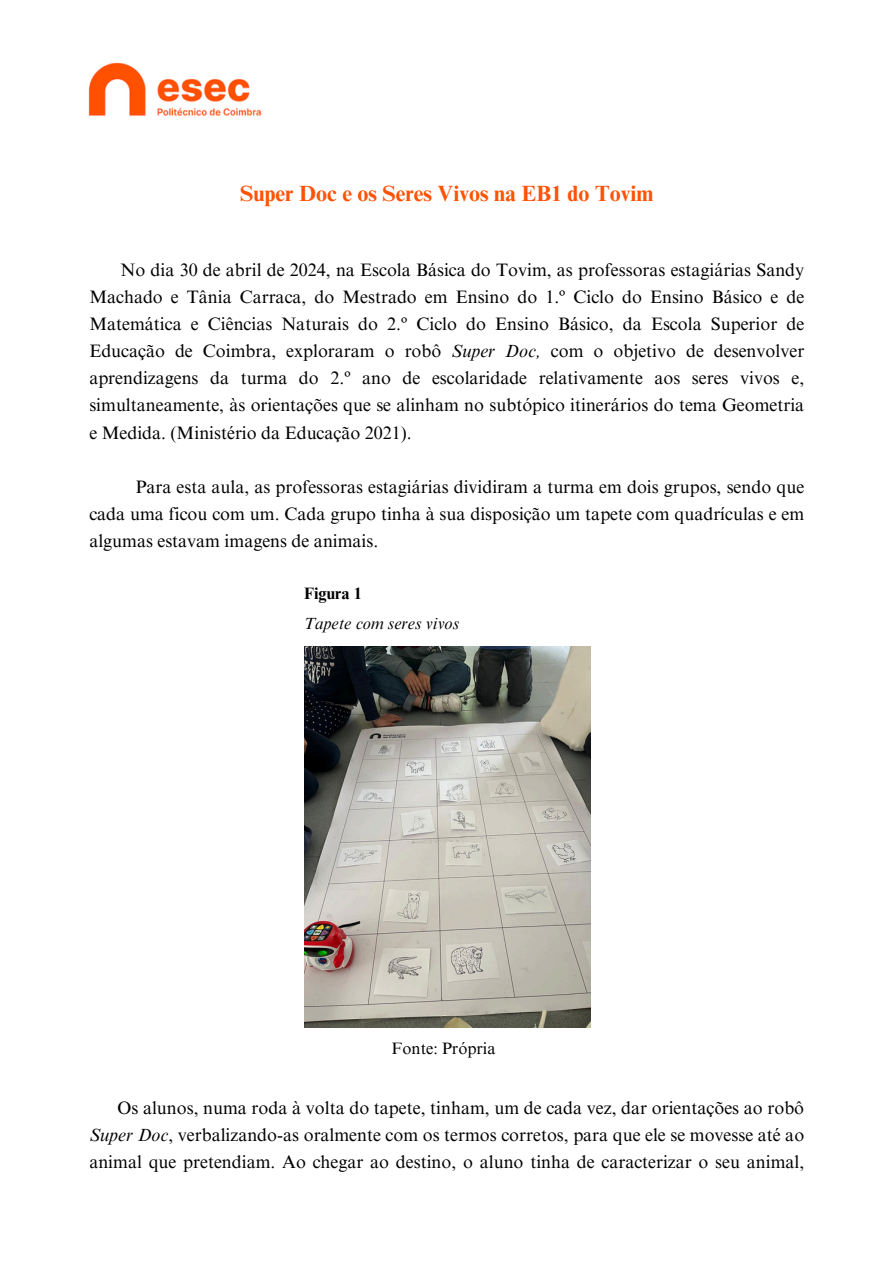
<style>
.page{position:relative;width:894px;height:1264px;background:#fff}
.page>*{position:absolute;margin:0;border:0;box-sizing:border-box;transform-origin:0 0}
.t1{font:700 22.05px "Times NRMT Pro";color:#ff5204}
.t2{font:18px/27px "Times NRMT Pro";color:#000;text-align:justify}
.t3{font:italic 16.5px "Times NRMT Pro";color:#000}
.t4{font:16.5px "Times NRMT Pro";color:#000}
.t5{font:700 16.5px "Times NRMT Pro";color:#000}
.s1{font-style:italic}
</style>
<div class="page">
<img style="left:88px;top:62px;width:174px;height:54px">
<img style="left:304px;top:646px;width:286px;height:381px">
<h2 class="t1" style="left:240px;top:185px;width:414px">Super Doc e os Seres Vivos na EB1 do Tovim</h2>
<p class="t2" style="left:89px;top:259px;width:716px;text-indent:31px">No dia 30 de abril de 2024, na Escola Básica do Tovim, as professoras estagiárias Sandy Machado e Tânia Carraca, do Mestrado em Ensino do 1.º Ciclo do Ensino Básico e de Matemática e Ciências Naturais do 2.º Ciclo do Ensino Básico, da Escola Superior de Educação de Coimbra, exploraram o robô <span class="s1">Super Doc,</span> com o objetivo de desenvolver aprendizagens da turma do 2.º ano de escolaridade relativamente aos seres vivos e, simultaneamente, às orientações que se alinham no subtópico itinerários do tema Geometria e Medida. (Ministério da Educação 2021).</p>
<p class="t2" style="left:89px;top:475px;width:716px;text-indent:46px">Para esta aula, as professoras estagiárias dividiram a turma em dois grupos, sendo que cada uma ficou com um. Cada grupo tinha à sua disposição um tapete com quadrículas e em algumas estavam imagens de animais.</p>
<p class="t5" style="left:304px;top:587px;width:59px">Figura 1</p>
<p class="t3" style="left:304px;top:617px;width:156px">Tapete com seres vivos</p>
<p class="t4" style="left:391px;top:1042px;width:106px">Fonte: Própria</p>
<p class="t2" style="left:89px;top:1096px;width:716px;text-indent:28px">Os alunos, numa roda à volta do tapete, tinham, um de cada vez, dar orientações ao robô <span class="s1">Super Doc</span>, verbalizando-as oralmente com os termos corretos, para que ele se movesse até ao animal que pretendiam. Ao chegar ao destino, o aluno tinha de caracterizar o seu animal,</p>
</div>
